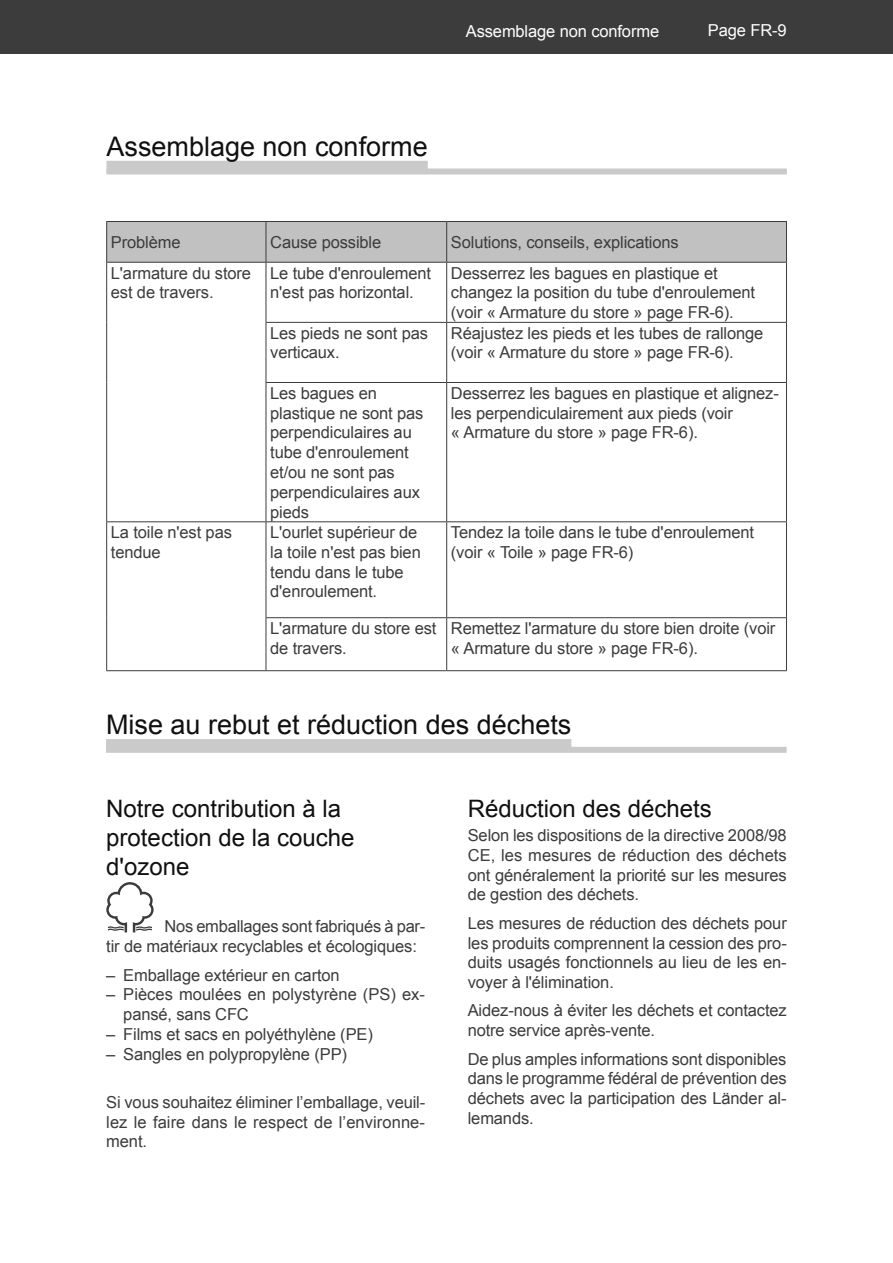
<style>
.page{position:relative;width:893px;height:1263px;background:#fff}
.page>*{position:absolute;margin:0;border:0;box-sizing:border-box;transform-origin:0 0}
.t1{font:27px "Arial";color:#101010}
.t2{font:24px/28.8px "Arial";color:#101010}
.t3{font:16.5px/19.8px "Arial";letter-spacing:-.01em;color:#3c3c3c}
.t4{font:16.5px "Arial";letter-spacing:-.01em;color:#fff}
</style>
<div class="page">
<div style="left:0;top:0;width:893px;height:54px;background:#3c3c3c"></div>
<div style="left:107px;top:161px;width:321px;height:12px;background:#cacaca"></div>
<div style="left:107px;top:168px;width:680px;height:6px;background:#cacaca"></div>
<div style="left:107px;top:222px;width:679px;height:40px;background:#c1c1c1"></div>
<hr style="left:106px;top:221px;width:160px;height:1px;background:#3c3c3c">
<hr style="left:106px;top:222px;width:1px;height:40px;background:#3c3c3c">
<hr style="left:266px;top:221px;width:181px;height:1px;background:#3c3c3c">
<hr style="left:266px;top:222px;width:1px;height:40px;background:#3c3c3c">
<hr style="left:447px;top:221px;width:340px;height:1px;background:#3c3c3c">
<hr style="left:446px;top:222px;width:1px;height:40px;background:#3c3c3c">
<hr style="left:786px;top:222px;width:1px;height:40px;background:#3c3c3c">
<hr style="left:106px;top:262px;width:160px;height:1px;background:#3c3c3c">
<hr style="left:106px;top:263px;width:1px;height:59px;background:#3c3c3c">
<hr style="left:266px;top:262px;width:181px;height:1px;background:#3c3c3c">
<hr style="left:266px;top:263px;width:1px;height:59px;background:#3c3c3c">
<hr style="left:447px;top:262px;width:340px;height:1px;background:#3c3c3c">
<hr style="left:446px;top:263px;width:1px;height:59px;background:#3c3c3c">
<hr style="left:786px;top:263px;width:1px;height:59px;background:#3c3c3c">
<hr style="left:106px;top:322px;width:1px;height:60px;background:#3c3c3c">
<hr style="left:266px;top:322px;width:181px;height:1px;background:#3c3c3c">
<hr style="left:266px;top:323px;width:1px;height:59px;background:#3c3c3c">
<hr style="left:447px;top:322px;width:340px;height:1px;background:#3c3c3c">
<hr style="left:446px;top:323px;width:1px;height:59px;background:#3c3c3c">
<hr style="left:786px;top:323px;width:1px;height:59px;background:#3c3c3c">
<hr style="left:106px;top:382px;width:1px;height:139px;background:#3c3c3c">
<hr style="left:266px;top:382px;width:181px;height:1px;background:#3c3c3c">
<hr style="left:266px;top:383px;width:1px;height:138px;background:#3c3c3c">
<hr style="left:447px;top:382px;width:340px;height:1px;background:#3c3c3c">
<hr style="left:446px;top:383px;width:1px;height:138px;background:#3c3c3c">
<hr style="left:786px;top:383px;width:1px;height:138px;background:#3c3c3c">
<hr style="left:106px;top:521px;width:160px;height:1px;background:#3c3c3c">
<hr style="left:106px;top:522px;width:1px;height:96px;background:#3c3c3c">
<hr style="left:266px;top:521px;width:181px;height:1px;background:#3c3c3c">
<hr style="left:266px;top:522px;width:1px;height:95px;background:#3c3c3c">
<hr style="left:447px;top:521px;width:340px;height:1px;background:#3c3c3c">
<hr style="left:446px;top:522px;width:1px;height:95px;background:#3c3c3c">
<hr style="left:786px;top:522px;width:1px;height:95px;background:#3c3c3c">
<hr style="left:106px;top:618px;width:1px;height:52px;background:#3c3c3c">
<hr style="left:266px;top:617px;width:181px;height:1px;background:#3c3c3c">
<hr style="left:266px;top:618px;width:1px;height:52px;background:#3c3c3c">
<hr style="left:447px;top:617px;width:340px;height:1px;background:#3c3c3c">
<hr style="left:446px;top:618px;width:1px;height:52px;background:#3c3c3c">
<hr style="left:786px;top:618px;width:1px;height:52px;background:#3c3c3c">
<hr style="left:106px;top:670px;width:160px;height:1px;background:#3c3c3c">
<hr style="left:266px;top:670px;width:181px;height:1px;background:#3c3c3c">
<hr style="left:447px;top:670px;width:340px;height:1px;background:#3c3c3c">
<div style="left:106px;top:739px;width:465px;height:12px;background:#cacaca"></div>
<div style="left:106px;top:747px;width:681px;height:6px;background:#cacaca"></div>
<svg style="left:106px;top:882px;width:48px;height:50px"></svg>
<h1 class="t1" style="left:107px;top:129px;width:323px">Assemblage non conforme</h1>
<p class="t4" style="left:466px;top:21px;width:195px">Assemblage non conforme</p>
<p class="t4" style="left:708px;top:20px;width:80px">Page FR-9</p>
<p class="t3" style="left:111px;top:232px;width:71px">Problème</p>
<p class="t3" style="left:270px;top:232px;width:113px">Cause possible</p>
<p class="t3" style="left:451px;top:232px;width:229px">Solutions, conseils, explications</p>
<p class="t3" style="left:111px;top:263px;width:142px">L'armature du store est de travers.</p>
<p class="t3" style="left:270px;top:263px;width:162px">Le tube d'enroulement n'est pas horizontal.</p>
<p class="t3" style="left:451px;top:263px;width:306px">Desserrez les bagues en plastique et changez la position du tube d'enroulement (voir « Armature du store » page FR-6).</p>
<p class="t3" style="left:270px;top:323px;width:159px">Les pieds ne sont pas verticaux.</p>
<p class="t3" style="left:451px;top:323px;width:314px">Réajustez les pieds et les tubes de rallonge (voir « Armature du store » page FR-6).</p>
<p class="t3" style="left:270px;top:383px;width:155px">Les bagues en plastique ne sont pas perpendiculaires au tube d'enroulement et/ou ne sont pas perpendiculaires aux pieds</p>
<p class="t3" style="left:451px;top:383px;width:329px">Desserrez les bagues en plastique et alignez&shy;les perpendiculairement aux pieds (voir<br>« Armature du store » page FR-6).</p>
<p class="t3" style="left:111px;top:522px;width:123px">La toile n'est pas tendue</p>
<p class="t3" style="left:270px;top:522px;width:152px">L'ourlet supérieur de la toile n'est pas bien tendu dans le tube d'enroulement.</p>
<p class="t3" style="left:451px;top:522px;width:305px">Tendez la toile dans le tube d'enroulement (voir « Toile » page FR-6)</p>
<p class="t3" style="left:270px;top:618px;width:168px">L'armature du store est de travers.</p>
<p class="t3" style="left:451px;top:618px;width:326px">Remettez l'armature du store bien droite (voir « Armature du store » page FR-6).</p>
<h1 class="t1" style="left:106px;top:707px;width:467px">Mise au rebut et réduction des déchets</h1>
<h2 class="t2" style="left:106px;top:794px;width:250px">Notre contribution à la protection de la couche d'ozone</h2>
<p class="t3" style="left:106px;top:917px;width:321px;text-indent:58px">Nos emballages sont fabriqués à par&shy;tir de matériaux recyclables et écologiques:</p>
<p class="t3" style="left:106px;top:965px;width:235px">– Emballage extérieur en carton</p>
<p class="t3" style="left:123px;top:985px;width:303px;text-indent:-17px">– Pièces moulées en polystyrène (PS) ex&shy;pansé, sans CFC</p>
<p class="t3" style="left:106px;top:1024px;width:268px">– Films et sacs en polyéthylène (PE)</p>
<p class="t3" style="left:106px;top:1044px;width:242px">– Sangles en polypropylène (PP)</p>
<p class="t3" style="left:106px;top:1092px;width:321px;text-align:justify">Si vous souhaitez éliminer l’emballage, veuil&shy;lez le faire dans le respect de l’environne&shy;ment.</p>
<h2 class="t2" style="left:468px;top:794px;width:246px">Réduction des déchets</h2>
<p class="t3" style="left:468px;top:825px;width:321px;text-align:justify">Selon les dispositions de la directive 2008/98<br>CE, les mesures de réduction des déchets ont généralement la priorité sur les mesures de gestion des déchets.</p>
<p class="t3" style="left:468px;top:913px;width:321px;text-align:justify">Les mesures de réduction des déchets pour les produits comprennent la cession des pro&shy;duits usagés fonctionnels au lieu de les en&shy;voyer à l'élimination.</p>
<p class="t3" style="left:468px;top:1001px;width:321px">Aidez-nous à éviter les déchets et contactez notre service après-vente.</p>
<p class="t3" style="left:468px;top:1049px;width:321px;text-align:justify">De plus amples informations sont disponibles dans le programme fédéral de prévention des déchets avec la participation des Länder al&shy;lemands.</p>
</div>
